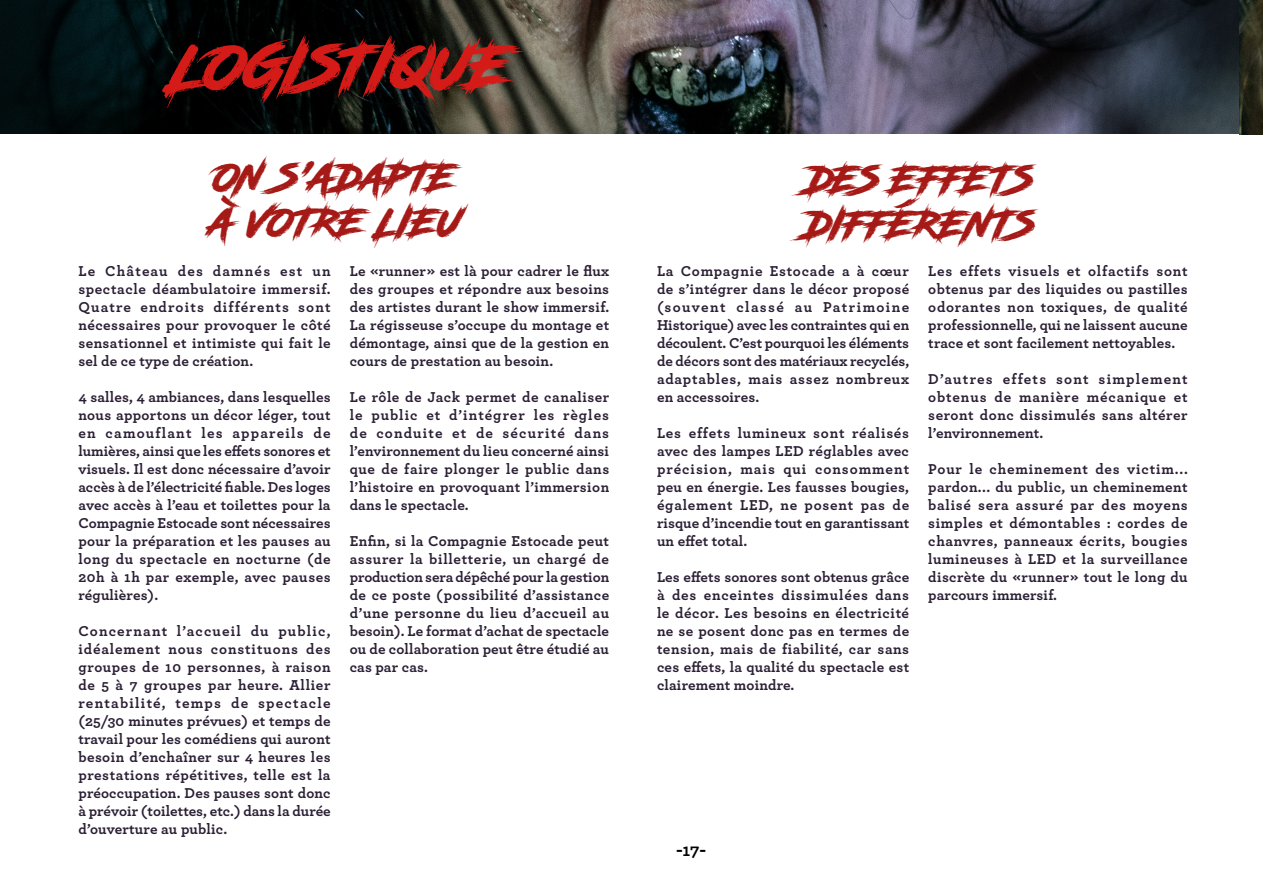
<style>
.page{position:relative;width:1263px;height:893px;background:#fff}
.page>*{position:absolute;margin:0;border:0;box-sizing:border-box;transform-origin:0 0}
.t1{font:60px "Road Rage";letter-spacing:.015em;color:#d51b18}
.t2{font:37.5px/45px "Road Rage";letter-spacing:.02em;color:#a51916}
.t3{font:37.5px/45px "Road Rage";color:#a51916}
.t4{font:700 18px "Archer";color:#000}
.t5{font:700 15px/18px "Archer";letter-spacing:.01em;color:#2b1f34;text-align:justify}
</style>
<div class="page">
<img style="left:0;top:0;width:1239px;height:134px">
<img style="left:1239px;top:0;width:24px;height:134px">
<h1 class="t1" style="left:173px;top:20px;width:340px">LOGISTIQUE</h1>
<h2 class="t2" style="left:209px;top:155px;width:253px">ON S’ADAPTE<br>À VOTRE LIEU</h2>
<h2 class="t3" style="left:804px;top:157px;width:251px">DESEFFETS<br>DIFFÉRENTS</h2>
<p class="t5" style="left:78px;top:261px;width:254px">Le Château des damnés est un spectacle déambulatoire immersif.<br>Quatre endroits différents sont nécessaires pour provoquer le côté sensationnel et intimiste qui fait le sel de ce type de création.</p>
<p class="t5" style="left:78px;top:387px;width:254px">4 salles, 4 ambiances, dans lesquelles nous apportons un décor léger, tout en camouflant les appareils de lumières, ainsi que les effets sonores et visuels. Il est donc nécessaire d’avoir accès à de l’électricité fiable. Des loges avec accès à l’eau et toilettes pour la Compagnie Estocade sont nécessaires pour la préparation et les pauses au long du spectacle en nocturne (de 20h à 1h par exemple, avec pauses régulières).</p>
<p class="t5" style="left:78px;top:621px;width:254px">Concernant l’accueil du public, idéalement nous constituons des groupes de 10 personnes, à raison de 5 à 7 groupes par heure. Allier rentabilité, temps de spectacle (25/30 minutes prévues) et temps de travail pour les comédiens qui auront besoin d’enchaîner sur 4 heures les prestations répétitives, telle est la préoccupation. Des pauses sont donc à prévoir (toilettes, etc.) dans la durée d’ouverture au public.</p>
<p class="t5" style="left:350px;top:261px;width:261px">Le «runner» est là pour cadrer le flux des groupes et répondre aux besoins des artistes durant le show immersif.<br>La régisseuse s’occupe du montage et démontage, ainsi que de la gestion en cours de prestation au besoin.</p>
<p class="t5" style="left:350px;top:387px;width:261px">Le rôle de Jack permet de canaliser le public et d’intégrer les règles de conduite et de sécurité dans l’environnement du lieu concerné ainsi que de faire plonger le public dans l’histoire en provoquant l’immersion dans le spectacle.</p>
<p class="t5" style="left:350px;top:531px;width:261px">Enfin, si la Compagnie Estocade peut assurer la billetterie, un chargé de production sera dépêché pour la gestion de ce poste (possibilité d’assistance d’une personne du lieu d’accueil au besoin). Le format d’achat de spectacle ou de collaboration peut être étudié au cas par cas.</p>
<p class="t5" style="left:657px;top:261px;width:254px">La Compagnie Estocade a à cœur de s’intégrer dans le décor proposé (souvent classé au Patrimoine Historique) avec les contraintes qui en découlent. C’est pourquoi les éléments de décors sont des matériaux recyclés, adaptables, mais assez nombreux en accessoires.</p>
<p class="t5" style="left:657px;top:423px;width:254px">Les effets lumineux sont réalisés avec des lampes LED réglables avec précision, mais qui consomment peu en énergie. Les fausses bougies, également LED, ne posent pas de risque d’incendie tout en garantissant un effet total.</p>
<p class="t5" style="left:657px;top:567px;width:254px">Les effets sonores sont obtenus grâce à des enceintes dissimulées dans le décor. Les besoins en électricité ne se posent donc pas en termes de tension, mais de fiabilité, car sans ces effets, la qualité du spectacle est clairement moindre.</p>
<p class="t5" style="left:928px;top:261px;width:261px">Les effets visuels et olfactifs sont obtenus par des liquides ou pastilles odorantes non toxiques, de qualité professionnelle, qui ne laissent aucune trace et sont facilement nettoyables.</p>
<p class="t5" style="left:928px;top:369px;width:261px">D’autres effets sont simplement obtenus de manière mécanique et seront donc dissimulés sans altérer l’environnement.</p>
<p class="t5" style="left:928px;top:459px;width:261px">Pour le cheminement des victim... pardon... du public, un cheminement balisé sera assuré par des moyens simples et démontables : cordes de chanvres, panneaux écrits, bougies lumineuses à LED et la surveillance discrète du «runner» tout le long du parcours immersif.</p>
<p class="t4" style="left:676px;top:835px;width:33px">-16-7</p>
<p class="t4" style="left:690px;top:836px;width:12px">4</p>
</div>
